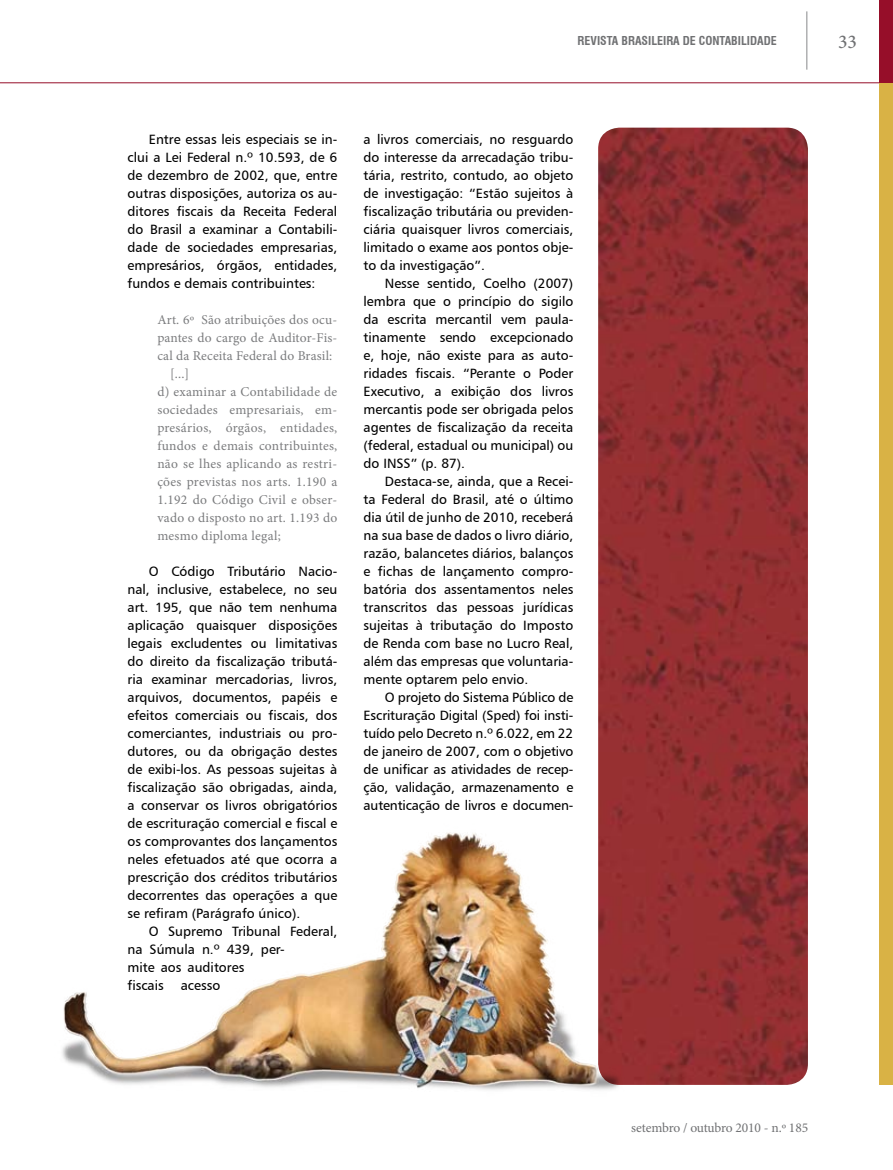
<style>
.page{position:relative;width:893px;height:1170px;background:#fff}
.page>*{position:absolute;margin:0;border:0;box-sizing:border-box;transform-origin:0 0}
.t1{font:500 19.5px "Minion Pro";color:#707173}
.t2{font:13.5px/18px "Humanist 777 BT Roman B";color:#000;text-align:justify}
.t3{font:13.5px "Minion Pro";letter-spacing:.015em;color:#7b7c7e}
.t4{font:13.5px "Minion Pro";letter-spacing:-.015em;color:#707173}
.t5{font:700 condensed 12px "Swiss 721 BT";color:#707173}
</style>
<div class="page">
<hr style="left:0;top:82px;width:893px;height:1px;background:#960e29">
<div style="left:880px;top:82px;width:13px;height:1002px;background:#d9b245"></div>
<div style="left:880px;top:0;width:13px;height:82px;background:#960e29"></div>
<hr style="left:806px;top:11px;width:1px;height:59px;background:#87888a">
<img style="left:598px;top:128px;width:210px;height:956px">
<img style="left:62px;top:806px;width:579px;height:284px">
<p class="t5" style="left:578px;top:34px;width:201px">REVISTA BRASILEIRA DE CONTABILIDADE</p>
<h1 class="t1" style="left:838px;top:28px;width:20px">33</h1>
<p class="t2" style="left:128px;top:130px;width:211px;text-indent:21px">Entre essas leis especiais se in&shy;clui a Lei Federal n.º 10.593, de 6 de dezembro de 2002, que, entre outras disposições, autoriza os au&shy;ditores fiscais da Receita Federal do Brasil a examinar a Contabili&shy;dade de sociedades empresarias, empresários, órgãos, entidades, fundos e demais contribuintes:</p>
<p class="t3" style="left:157px;top:311px;width:182px">Art. 6º São atribuições dos ocu-</p>
<p class="t3" style="left:157px;top:329px;width:181px">pantes do cargo de Auditor-Fis-</p>
<p class="t3" style="left:157px;top:347px;width:177px">cal da Receita Federal do Brasil:</p>
<p class="t3" style="left:170px;top:365px;width:21px">[...]</p>
<p class="t3" style="left:157px;top:383px;width:182px">d) examinar a Contabilidade de</p>
<p class="t3" style="left:157px;top:401px;width:182px">sociedades empresariais, em-</p>
<p class="t3" style="left:157px;top:419px;width:182px">presários, órgãos, entidades,</p>
<p class="t3" style="left:157px;top:437px;width:181px">fundos e demais contribuintes,</p>
<p class="t3" style="left:157px;top:455px;width:181px">não se lhes aplicando as restri-</p>
<p class="t3" style="left:157px;top:473px;width:182px">ções previstas nos arts. 1.190 a</p>
<p class="t3" style="left:157px;top:491px;width:181px">1.192 do Código Civil e obser-</p>
<p class="t3" style="left:157px;top:509px;width:181px">vado o disposto no art. 1.193 do</p>
<p class="t3" style="left:157px;top:527px;width:125px">mesmo diploma legal;</p>
<p class="t2" style="left:128px;top:562px;width:211px;text-indent:21px">O Código Tributário Nacio&shy;nal, inclusive, estabelece, no seu art. 195, que não tem nenhuma aplicação quaisquer disposições legais excludentes ou limitativas do direito da fiscalização tributá&shy;ria examinar mercadorias, livros, arquivos, documentos, papéis e efeitos comerciais ou fiscais, dos comerciantes, industriais ou pro&shy;dutores, ou da obrigação destes de exibi-los. As pessoas sujeitas à fiscalização são obrigadas, ainda, a conservar os livros obrigatórios de escrituração comercial e fiscal e os comprovantes dos lançamentos neles efetuados até que ocorra a prescrição dos créditos tributários decorrentes das operações a que se refiram (Parágrafo único).</p>
<p class="t2" style="left:128px;top:922px;width:211px;text-align:left;text-indent:21px">O Supremo Tribunal Federal, na Súmula n.º 439, per-<br>mite aos auditores<br>fiscais</p>
<p class="t2" style="left:181px;top:976px;width:41px">acesso</p>
<p class="t2" style="left:364px;top:130px;width:211px">a livros comerciais, no resguardo do interesse da arrecadação tribu&shy;tária, restrito, contudo, ao objeto de investigação: “Estão sujeitos à fiscalização tributária ou previden&shy;ciária quaisquer livros comerciais, limitado o exame aos pontos obje&shy;to da investigação”.</p>
<p class="t2" style="left:364px;top:274px;width:211px;text-indent:21px">Nesse sentido, Coelho (2007) lembra que o princípio do sigilo da escrita mercantil vem paula&shy;tinamente sendo excepcionado e, hoje, não existe para as auto&shy;ridades fiscais. “Perante o Poder Executivo, a exibição dos livros mercantis pode ser obrigada pelos agentes de fiscalização da receita (federal, estadual ou municipal) ou do INSS” (p. 87).</p>
<p class="t2" style="left:364px;top:472px;width:211px;text-indent:21px">Destaca-se, ainda, que a Recei&shy;ta Federal do Brasil, até o último dia útil de junho de 2010, receberá na sua base de dados o livro diário, razão, balancetes diários, balanços e fichas de lançamento compro&shy;batória dos assentamentos neles transcritos das pessoas jurídicas sujeitas à tributação do Imposto de Renda com base no Lucro Real, além das empresas que voluntaria&shy;mente optarem pelo envio.</p>
<p class="t2" style="left:364px;top:688px;width:211px;text-indent:21px">O projeto do Sistema Público de Escrituração Digital (Sped) foi insti&shy;tuído pelo Decreto n.º 6.022, em 22 de janeiro de 2007, com o objetivo de unificar as atividades de recep&shy;ção, validação, armazenamento e autenticação de livros e documen-</p>
<p class="t4" style="left:631px;top:1118px;width:178px">setembro / outubro 2010 - n.º 185</p>
</div>
